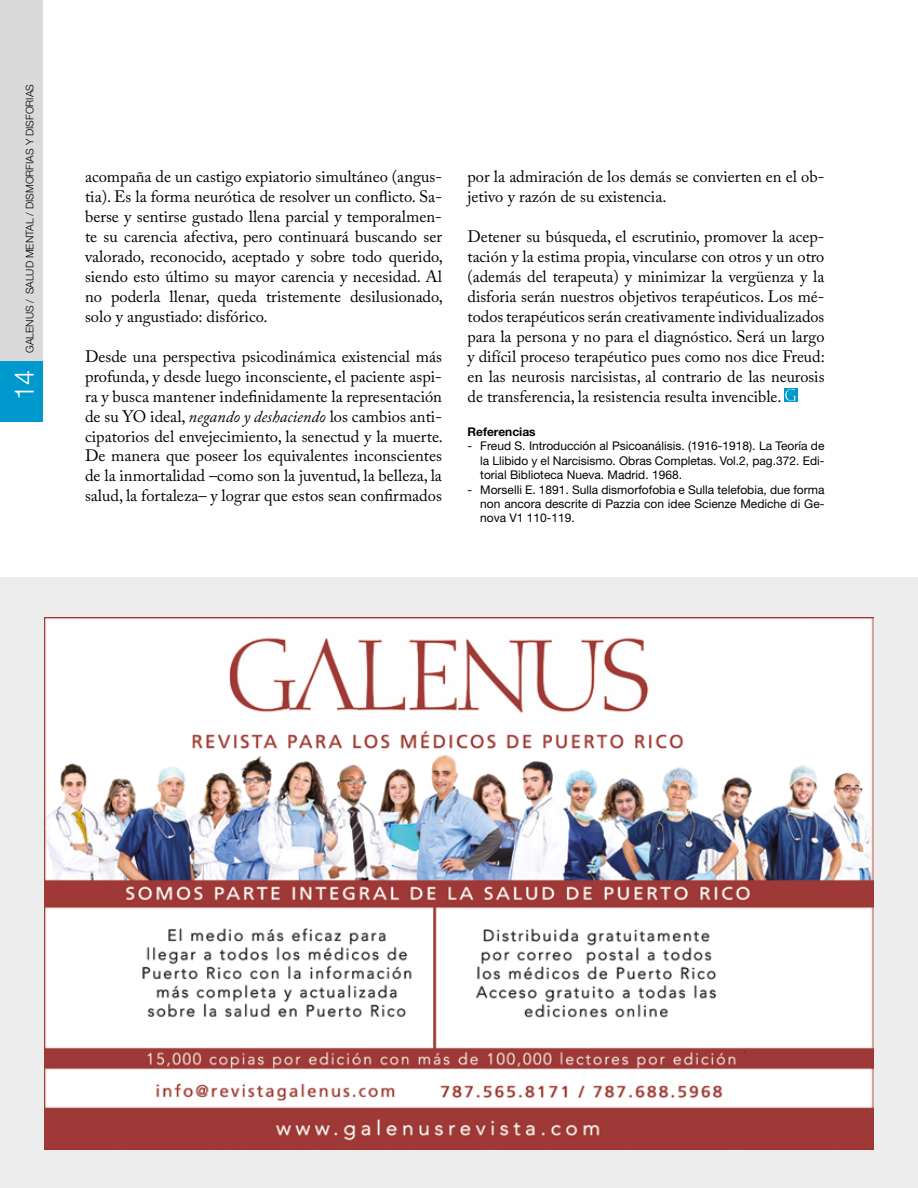
<style>
.page{position:relative;width:918px;height:1188px;background:#fff}
.page>*{position:absolute;margin:0;border:0;box-sizing:border-box;transform-origin:0 0}
.t1{font:300 27px "Helvetica Neue";color:#fff}
.t2{font:16.5px/20px "Adobe Caslon Pro";color:#000;text-align:justify}
.t3{font:12px/14.4px "Helvetica Neue";color:#000;text-align:justify}
.t4{font:700 12px "Helvetica Neue LT Std";color:#000}
.t5{font:300 10.5px "Helvetica Neue";color:#000}
.s1{font-style:italic}
</style>
<div class="page">
<div style="left:0;top:578px;width:917px;height:610px;background:#ededed"></div>
<img style="left:44px;top:618px;width:830px;height:531px">
<div style="left:784px;top:388px;width:14px;height:14px;background:#0099ce"></div>
<svg style="left:785px;top:389px;width:11px;height:12px"></svg>
<div style="left:0;top:0;width:43px;height:412px;background:#dadada"></div>
<div style="left:0;top:361px;width:43px;height:61px;background:#0099ce"></div>
<p class="t5" style="left:23px;top:353px;width:270px;rotate:-90deg">GALENUS / SALUD MENTAL / DISMORFIAS Y DISFORIAS</p>
<h1 class="t1" style="left:8px;top:400px;width:32px;rotate:-90deg">14</h1>
<p class="t2" style="left:85px;top:167px;width:360px">acompaña de un castigo expiatorio simultáneo (angus&shy;tia). Es la forma neurótica de resolver un conflicto. Sa&shy;berse y sentirse gustado llena parcial y temporalmen&shy;te su carencia afectiva, pero continuará buscando ser valorado, reconocido, aceptado y sobre todo querido, siendo esto último su mayor carencia y necesidad. Al no poderla llenar, queda tristemente desilusionado, solo y angustiado: disfórico.</p>
<p class="t2" style="left:85px;top:346px;width:360px">Desde una perspectiva psicodinámica existencial más profunda, y desde luego inconsciente, el paciente aspi&shy;ra y busca mantener indefinidamente la representación de su YO ideal, <span class="s1">negando y deshaciendo</span> los cambios anti&shy;cipatorios del envejecimiento, la senectud y la muerte.<br>De manera que poseer los equivalentes inconscientes de la inmortalidad –como son la juventud, la belleza, la salud, la fortaleza– y lograr que estos sean confirmados</p>
<p class="t2" style="left:468px;top:167px;width:358px">por la admiración de los demás se convierten en el ob&shy;jetivo y razón de su existencia.</p>
<p class="t2" style="left:468px;top:226px;width:359px">Detener su búsqueda, el escrutinio, promover la acep&shy;tación y la estima propia, vincularse con otros y un otro (además del terapeuta) y minimizar la vergüenza y la disforia serán nuestros objetivos terapéuticos. Los mé&shy;todos terapéuticos serán creativamente individualizados para la persona y no para el diagnóstico. Será un largo y difícil proceso terapéutico pues como nos dice Freud: en las neurosis narcisistas, al contrario de las neurosis de transferencia, la resistencia resulta invencible.</p>
<p class="t4" style="left:468px;top:424px;width:70px">Referencias</p>
<p class="t3" style="left:480px;top:439px;width:346px;text-indent:-13px">- Freud S. Introducción al Psicoanálisis. (1916-1918). La Teoría de la Llibido y el Narcisismo. Obras Completas. Vol.2, pag.372. Edi&shy;torial Biblioteca Nueva. Madrid. 1968.</p>
<p class="t3" style="left:480px;top:482px;width:346px;text-indent:-13px">- Morselli E. 1891. Sulla dismorfofobia e Sulla telefobia, due forma non ancora descrite di Pazzia con idee Scienze Mediche di Ge&shy;nova V1 110-119.</p>
</div>
